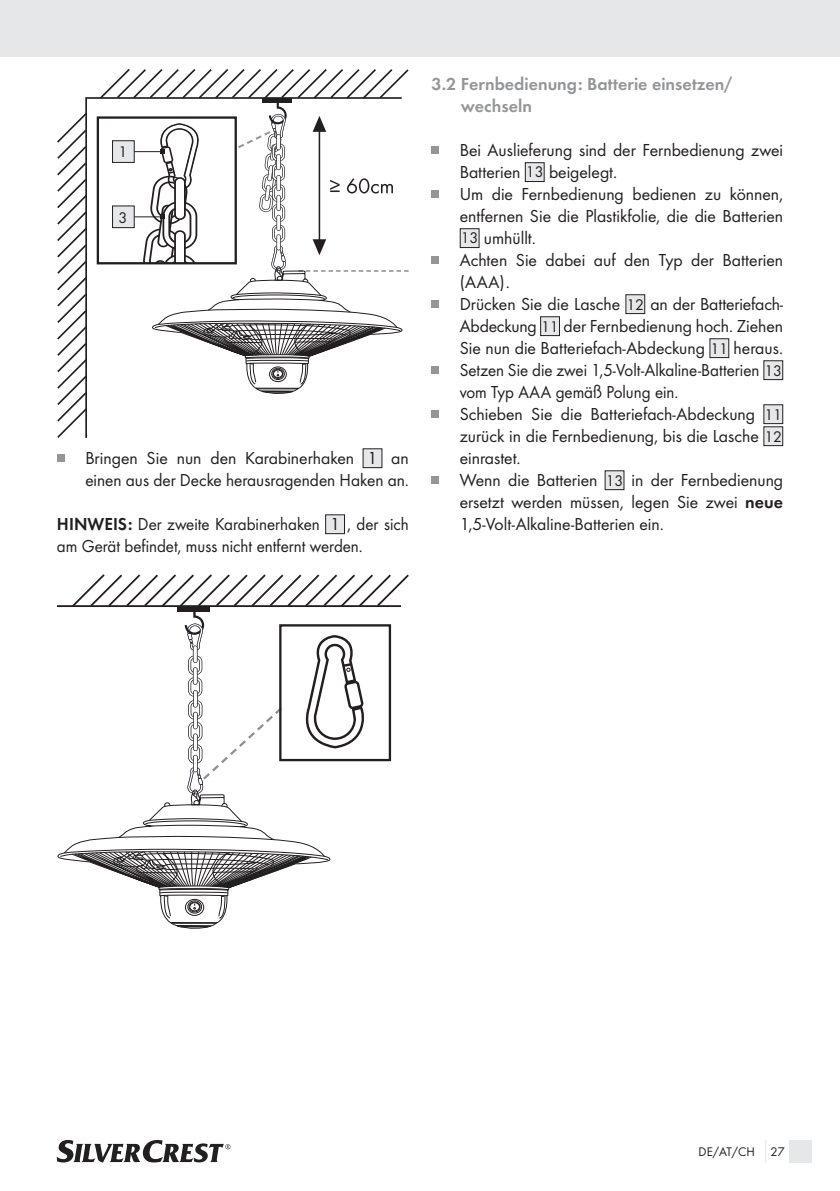
<style>
.page{position:relative;width:840px;height:1191px;background:#fff}
.page>*{position:absolute;margin:0;border:0;box-sizing:border-box;transform-origin:0 0}
.t1{font:18px/22px "Futura Pro";color:#231f20}
.t2{font:18px/22px "Futura Pro";color:#231f20;scale:.96 1}
.t3{font:600 18px/22px "Futura Pro";color:#939598}
.t4{font:16px "Futura Pro";color:#231f20}
.t5{font:13px "Futura Pro";color:#231f20}
.s1{font-weight:600}
.s2{font-size:16px}
</style>
<div class="page">
<div style="left:0;top:0;width:839px;height:57px;background:#e6e7e9"></div>
<div style="left:788px;top:1140px;width:23px;height:22px;background:#e6e7e9"></div>
<svg style="left:57px;top:1140px;width:173px;height:22px"></svg>
<svg style="left:57px;top:111px;width:30px;height:327px"></svg>
<svg style="left:98px;top:68px;width:311px;height:326px"></svg>
<div style="left:57px;top:454px;width:7px;height:7px;background:#939598"></div>
<div style="left:363px;top:449px;width:19px;height:18px;background:#e6e7e9"></div>
<div style="left:325px;top:515px;width:19px;height:18px;background:#e6e7e9"></div>
<div style="left:325px;top:514px;width:20px;height:20px;border:1px solid #231f20"></div>
<svg style="left:57px;top:574px;width:352px;height:355px"></svg>
<div style="left:431px;top:146px;width:7px;height:7px;background:#939598"></div>
<div style="left:525px;top:163px;width:19px;height:18px;background:#e6e7e9"></div>
<div style="left:524px;top:162px;width:20px;height:20px;border:1px solid #231f20"></div>
<div style="left:431px;top:190px;width:7px;height:7px;background:#939598"></div>
<div style="left:460px;top:229px;width:19px;height:18px;background:#e6e7e9"></div>
<div style="left:459px;top:228px;width:20px;height:20px;border:1px solid #231f20"></div>
<div style="left:431px;top:256px;width:7px;height:7px;background:#939598"></div>
<div style="left:431px;top:300px;width:7px;height:7px;background:#939598"></div>
<div style="left:625px;top:295px;width:19px;height:18px;background:#e6e7e9"></div>
<div style="left:625px;top:294px;width:20px;height:20px;border:1px solid #231f20"></div>
<div style="left:540px;top:317px;width:19px;height:18px;background:#e6e7e9"></div>
<div style="left:540px;top:316px;width:19px;height:20px;border:1px solid #231f20"></div>
<div style="left:709px;top:339px;width:19px;height:18px;background:#e6e7e9"></div>
<div style="left:709px;top:338px;width:19px;height:20px;border:1px solid #231f20"></div>
<div style="left:431px;top:366px;width:7px;height:7px;background:#939598"></div>
<div style="left:763px;top:361px;width:19px;height:18px;background:#e6e7e9"></div>
<div style="left:763px;top:360px;width:19px;height:20px;border:1px solid #231f20"></div>
<div style="left:431px;top:410px;width:7px;height:7px;background:#939598"></div>
<div style="left:763px;top:405px;width:19px;height:18px;background:#e6e7e9"></div>
<div style="left:763px;top:427px;width:19px;height:18px;background:#e6e7e9"></div>
<div style="left:431px;top:476px;width:7px;height:7px;background:#939598"></div>
<div style="left:604px;top:471px;width:19px;height:18px;background:#e6e7e9"></div>
<p class="t4" style="left:118px;top:141px;width:10px">1</p>
<p class="t4" style="left:118px;top:206px;width:10px">3</p>
<p class="t1" style="left:85px;top:446px;width:325px">Bringen Sie nun den Karabinerhaken 1 an einen aus der Decke herausragenden Haken an.</p>
<p class="t2" style="left:57px;top:512px;width:368px"><span class="s1">HINWEIS:</span> Der zweite Karabinerhaken 1 , der sich am Gerät befindet, muss nicht entfernt werden.</p>
<p class="t3" style="left:460px;top:72px;width:273px;text-indent:-30px">3.2 Fernbedienung: Batterie einsetzen/ wechseln</p>
<p class="t1" style="left:459px;top:138px;width:325px">Bei Auslieferung sind der Fernbedienung zwei Batterien <span class="s2">13</span> beigelegt.<br>Um die Fernbedienung bedienen zu können, entfernen Sie die Plastikfolie, die die Batterien <span class="s2">13</span> umhüllt.<br>Achten Sie dabei auf den Typ der Batterien (AAA).<br>Drücken Sie die Lasche <span class="s2">12</span> an der Batteriefach-Abdeckung <span class="s2">11</span> der Fernbedienung hoch. Ziehen Sie nun die Batteriefach-Abdeckung <span class="s2">11</span> heraus.<br>Setzen Sie die zwei 1,5-Volt-Alkaline-Batterien <span class="s2">13 </span>vom Typ AAA gemäß Polung ein.<br>Schieben Sie die Batteriefach-Abdeckung <span class="s2">11 </span>zurück in die Fernbedienung, bis die Lasche <span class="s2">12 </span>einrastet.<br>Wenn die Batterien <span class="s2">13</span> in der Fernbedienung ersetzt werden müssen, legen Sie zwei <span class="s1">neue </span>1,5-Volt-Alkaline-Batterien ein.</p>
<p class="t5" style="left:698px;top:1142px;width:88px">DE/AT/CH 27</p>
</div>
